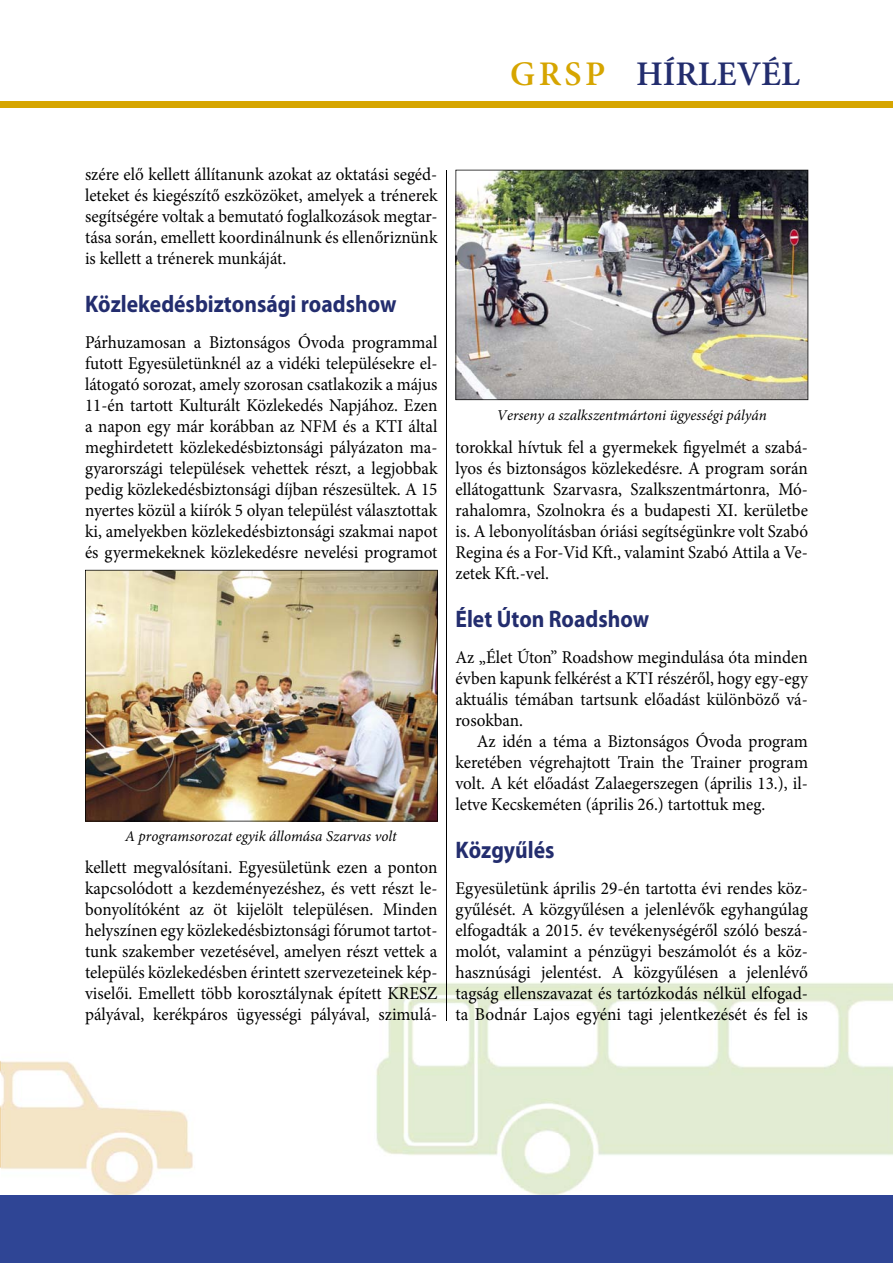
<style>
.page{position:relative;width:893px;height:1263px;background:#fff}
.page>*{position:absolute;margin:0;border:0;box-sizing:border-box;transform-origin:0 0}
.t1{font:600 34.5px "Minion Pro";color:#232d6e}
.t2{font:700 24px "Myriad Pro";color:#232d6e;scale:.9 1}
.t3{font:18px/21px "Minion Pro";color:#000;text-align:justify;scale:.95 1}
.t4{font:18px/21px "Minion Pro";color:#000;text-align:justify;scale:.96 1}
.t5{font:italic 15px "Minion Pro";color:#000}
.s1{color:#d6a500}
</style>
<div class="page">
<img style="left:1px;top:983px;width:892px;height:212px">
<img style="left:0;top:1061px;width:1px;height:107px">
<div style="left:0;top:101px;width:893px;height:6px;background:#d6a500"></div>
<hr style="left:446px;top:170px;width:1px;height:850px;background:#000">
<img style="left:85px;top:570px;width:353px;height:251px">
<img style="left:455px;top:170px;width:353px;height:230px">
<div style="left:0;top:1195px;width:893px;height:68px;background:#2f4595"></div>
<h1 class="t1" style="left:510px;top:60px;width:291px"><span class="s1">GRSP</span> HÍRLEVÉL</h1>
<p class="t3" style="left:85px;top:165px;width:373px">szére elő kellett állítanunk azokat az oktatási segéd&shy;leteket és kiegészítő eszközöket, amelyek a trénerek segítségére voltak a bemutató foglalkozások megtar&shy;tása során, emellett koordinálnunk és ellenőriznünk is kellett a trénerek munkáját.</p>
<h2 class="t2" style="left:85px;top:295px;width:348px">Közlekedésbiztonsági roadshow</h2>
<p class="t3" style="left:85px;top:333px;width:373px">Párhuzamosan a Biztonságos Óvoda programmal futott Egyesületünknél az a vidéki településekre el&shy;látogató sorozat, amely szorosan csatlakozik a május 11-én tartott Kulturált Közlekedés Napjához. Ezen a napon egy már korábban az NFM és a KTI által meghirdetett közlekedésbiztonsági pályázaton ma&shy;gyarországi települések vehettek részt, a legjobbak pedig közlekedésbiztonsági díjban részesültek. A 15 nyertes közül a kiírók 5 olyan települést választottak ki, amelyekben közlekedésbiztonsági szakmai napot és gyermekeknek közlekedésre nevelési programot</p>
<p class="t5" style="left:125px;top:830px;width:273px">A programsorozat egyik állomása Szarvas volt</p>
<p class="t3" style="left:85px;top:858px;width:373px">kellett megvalósítani. Egyesületünk ezen a ponton kapcsolódott a kezdeményezéshez, és vett részt le&shy;bonyolítóként az öt kijelölt településen. Minden helyszínen egy közlekedésbiztonsági fórumot tartot&shy;tunk szakember vezetésével, amelyen részt vettek a település közlekedésben érintett szervezeteinek kép&shy;viselői. Emellett több korosztálynak épített KRESZ pályával, kerékpáros ügyességi pályával, szimulá-</p>
<p class="t5" style="left:497px;top:409px;width:271px">Verseny a szalkszentmártoni ügyességi pályán</p>
<p class="t3" style="left:455px;top:438px;width:373px">torokkal hívtuk fel a gyermekek figyelmét a szabá&shy;lyos és biztonságos közlekedésre. A program során ellátogattunk Szarvasra, Szalkszentmártonra, Mó&shy;rahalomra, Szolnokra és a budapesti XI. kerületbe is. A lebonyolításban óriási segítségünkre volt Szabó Regina és a For-Vid Kft., valamint Szabó Attila a Ve&shy;zetek Kft.-vel.</p>
<h2 class="t2" style="left:455px;top:610px;width:217px">Élet Úton Roadshow</h2>
<p class="t3" style="left:455px;top:648px;width:373px">Az „Élet Úton” Roadshow megindulása óta minden évben kapunk felkérést a KTI részéről, hogy egy-egy aktuális témában tartsunk előadást különböző vá&shy;rosokban.</p>
<p class="t3" style="left:455px;top:732px;width:373px;text-indent:21px">Az idén a téma a Biztonságos Óvoda program keretében végrehajtott Train the Trainer program volt. A két előadást Zalaegerszegen (április 13.), il&shy;letve Kecskeméten (április 26.) tartottuk meg.</p>
<h2 class="t2" style="left:455px;top:841px;width:112px">Közgyűlés</h2>
<p class="t4" style="left:455px;top:879px;width:369px">Egyesületünk április 29-én tartotta évi rendes köz&shy;gyűlését. A közgyűlésen a jelenlévők egyhangúlag elfogadták a 2015. év tevékenységéről szóló beszá&shy;molót, valamint a pénzügyi beszámolót és a köz&shy;hasznúsági jelentést. A közgyűlésen a jelenlévő tagság ellenszavazat és tartózkodás nélkül elfogad&shy;ta Bodnár Lajos egyéni tagi jelentkezését és fel is</p>
</div>
